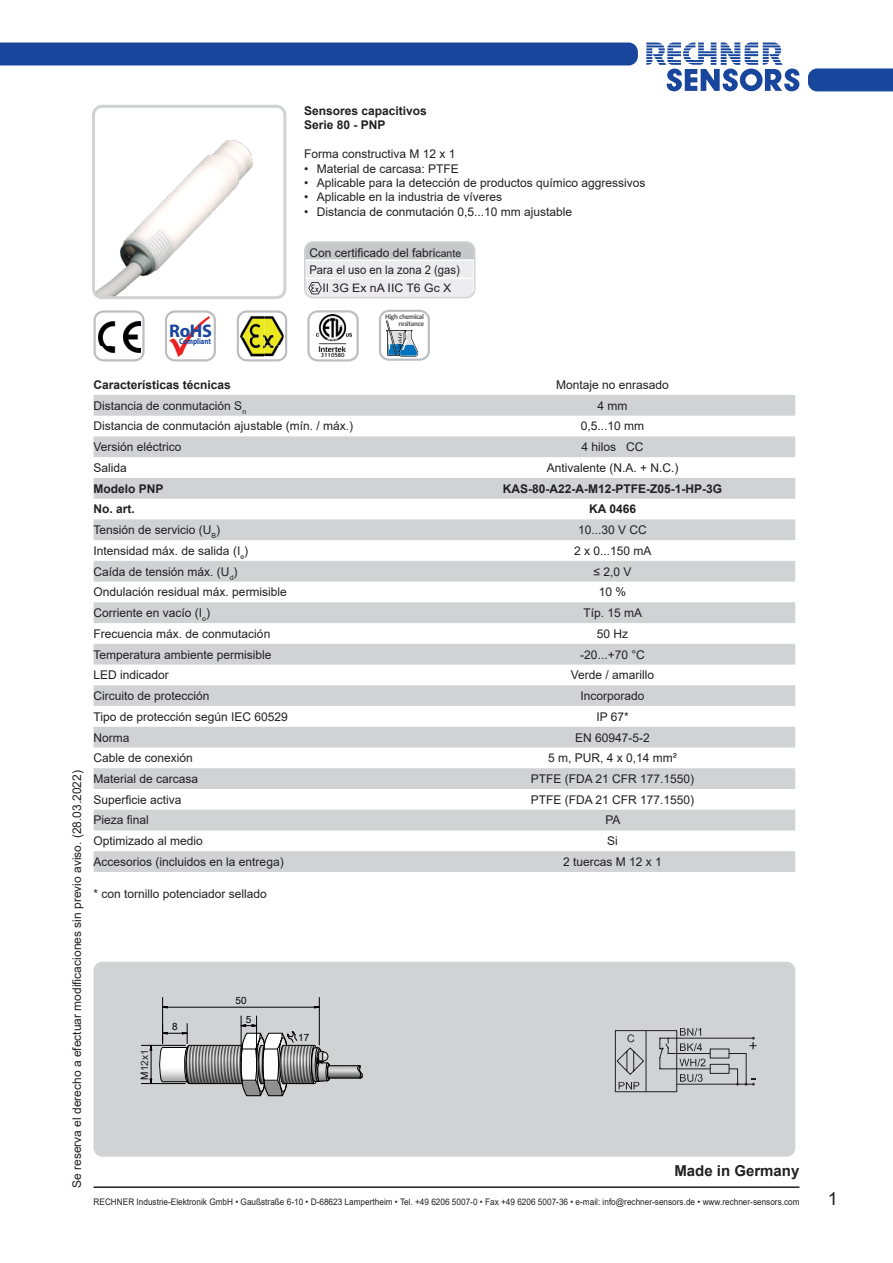
<style>
.page{position:relative;width:893px;height:1263px;background:#fff}
.page>*{position:absolute;margin:0;border:0;box-sizing:border-box;transform-origin:0 0}
.t1{font:700 18.3px "Myriad Pro";color:#18469d}
.t2{font:18px "Arial";color:#231f20}
.t3{font:700 15px "Arial";color:#231f20}
.Text_neben_Foto{font:12px "Arial";color:#231f20}
.Text_neben_Foto-2{font:700 12px "Arial";color:#231f20}
.Text_neben_Foto-3{font:12px "Arial";color:#231f20;scale:.94 1}
.Textabschnitt{font:11.7px "Arial";color:#231f20;scale:1.05 1}
.t4{font:10.05px "Arial";color:#000}
.t5{font:10.05px "Arial";color:#231f20}
.t6{font:9px "Arial";color:#231f20;scale:.91 1}
.t7{font:700 8.4px "Myriad Pro";color:#18469d;scale:.82 1}
.t8{font:700 7.35px/6.3px "Calibri";letter-spacing:-.045em;color:#57585a;text-align:right}
.t9{font:700 5.85px "Trebuchet MS";color:#231f20}
.s1{font-size:10.5px}
.s2{color:#000}
</style>
<div class="page">
<svg style="left:646px;top:43px;width:153px;height:48px"></svg>
<div style="left:808px;top:68px;width:85px;height:23px;background:#18469d"></div>
<hr style="left:94px;top:1186px;width:705px;height:2px;background:#231f20">
<div style="left:0;top:43px;width:638px;height:22px;background:#18469d"></div>
<div style="left:94px;top:962px;width:701px;height:195px;background:#d1d2d4;border-radius:9px"></div>
<img style="left:141px;top:1010px;width:223px;height:87px">
<hr style="left:283px;top:1083px;width:32px;height:1px;background:#000">
<hr style="left:189px;top:1083px;width:53px;height:1px;background:#000">
<hr style="left:283px;top:1045px;width:32px;height:1px;background:#000">
<hr style="left:189px;top:1045px;width:53px;height:1px;background:#000">
<hr style="left:329px;top:1065px;width:31px;height:1px;background:#000">
<hr style="left:329px;top:1078px;width:31px;height:1px;background:#000">
<svg style="left:357px;top:1065px;width:6px;height:14px"></svg>
<svg style="left:311px;top:1044px;width:19px;height:40px"></svg>
<svg style="left:158px;top:1023px;width:34px;height:61px"></svg>
<svg style="left:237px;top:1024px;width:61px;height:72px"></svg>
<hr style="left:256px;top:1016px;width:1px;height:45px;background:#000">
<hr style="left:241px;top:1016px;width:1px;height:45px;background:#000">
<hr style="left:167px;top:1007px;width:147px;height:1px;background:#000">
<hr style="left:162px;top:997px;width:1px;height:46px;background:#000">
<hr style="left:319px;top:997px;width:1px;height:48px;background:#000">
<svg style="left:149px;top:1041px;width:3px;height:46px"></svg>
<hr style="left:141px;top:1083px;width:44px;height:1px;background:#000">
<hr style="left:141px;top:1045px;width:44px;height:1px;background:#000">
<svg style="left:615px;top:1028px;width:142px;height:64px"></svg>
<svg style="left:94px;top:310px;width:51px;height:51px"></svg>
<img style="left:98px;top:322px;width:43px;height:30px">
<div style="left:165px;top:310px;width:51px;height:51px;border:2px solid #bcbdc0;border-radius:9px"></div>
<img style="left:170px;top:316px;width:40px;height:40px">
<svg style="left:236px;top:310px;width:51px;height:51px"></svg>
<div style="left:308px;top:310px;width:51px;height:51px;border:2px solid #bcbdc0;border-radius:9px"></div>
<img style="left:316px;top:314px;width:36px;height:37px">
<div style="left:379px;top:310px;width:51px;height:51px;border:2px solid #bcbdc0;border-radius:9px"></div>
<svg style="left:386px;top:320px;width:33px;height:37px"></svg>
<img style="left:96px;top:109px;width:186px;height:186px">
<div style="left:92px;top:105px;width:194px;height:194px;border:3px solid #d1d2d4;border-radius:9px"></div>
<svg style="left:94px;top:395px;width:701px;height:477px;fill:#d1d2d4"></svg>
<div style="left:305px;top:242px;width:169px;height:18px;background:#c7c8ca"></div>
<div style="left:305px;top:261px;width:170px;height:37px;background:#ececee"></div>
<hr style="left:305px;top:278px;width:170px;height:1px;background:#fff">
<hr style="left:305px;top:259px;width:170px;height:2px;background:#fff">
<div style="left:304px;top:241px;width:171px;height:57px;border:2px solid #d1d2d4;border-radius:9px"></div>
<img style="left:307px;top:282px;width:15px;height:13px">
<p class="Text_neben_Foto-2" style="left:304px;top:102px;width:124px">Sensores capacitivos</p>
<p class="Text_neben_Foto-2" style="left:304px;top:117px;width:83px">Serie 80 - PNP</p>
<p class="Text_neben_Foto" style="left:304px;top:146px;width:153px">Forma constructiva M 12 x 1</p>
<p class="Text_neben_Foto" style="left:304px;top:160px;width:156px">• Material de carcasa: PTFE</p>
<p class="Text_neben_Foto" style="left:304px;top:175px;width:343px">• Aplicable para la detección de productos químico aggressivos</p>
<p class="Text_neben_Foto" style="left:304px;top:189px;width:200px">• Aplicable en la industria de víveres</p>
<p class="Text_neben_Foto" style="left:304px;top:203px;width:270px">• Distancia de conmutación 0,5...10 mm ajustable</p>
<p class="Text_neben_Foto" style="left:69px;top:1188px;width:419px;rotate:-90deg">Se reserva el derecho a efectuar modificaciones sin previo aviso. (28.03.2022)</p>
<p class="Text_neben_Foto" style="left:309px;top:244px;width:153px">Con certificado del fabri<span class="s1">cante</span></p>
<p class="Text_neben_Foto-3" style="left:309px;top:261px;width:162px">Para el uso en la zona 2 (gas)</p>
<p class="t1" style="left:169px;top:319px;width:44px">RoHS</p>
<p class="t7" style="left:179px;top:336px;width:41px">Compliant</p>
<p class="Textabschnitt" style="left:322px;top:280px;width:124px">II 3G Ex nA IIC T6 Gc X</p>
<p class="t9" style="left:321px;top:351px;width:25px">3110580</p>
<p class="t8" style="left:385px;top:314px;width:41px">High chemical resitance</p>
<p class="Text_neben_Foto-2" style="left:94px;top:376px;width:139px">Características técnicas</p>
<p class="Text_neben_Foto" style="left:556px;top:376px;width:114px">Montaje no enrasado</p>
<p class="Text_neben_Foto" style="left:94px;top:397px;width:154px">Distancia de conmutación S<sub>n</sub></p>
<p class="Text_neben_Foto" style="left:598px;top:397px;width:31px">4 mm</p>
<p class="Text_neben_Foto" style="left:94px;top:418px;width:261px">Distancia de conmutación ajustable (mín. / máx.)</p>
<p class="Text_neben_Foto" style="left:581px;top:418px;width:65px">0,5...10 mm</p>
<p class="Text_neben_Foto" style="left:94px;top:439px;width:90px">Versión eléctrico</p>
<p class="Text_neben_Foto" style="left:582px;top:439px;width:64px">4 hilos CC</p>
<p class="Text_neben_Foto" style="left:94px;top:459px;width:35px">Salida</p>
<p class="Text_neben_Foto" style="left:547px;top:459px;width:133px">Antivalente (N.A. + N.C.)</p>
<p class="Text_neben_Foto-2" style="left:94px;top:480px;width:72px">Modelo PNP</p>
<p class="Text_neben_Foto-2" style="left:503px;top:480px;width:221px">KAS-80-A22-A-M12-PTFE-Z05-1-HP-3G</p>
<p class="Text_neben_Foto-2" style="left:94px;top:501px;width:43px">No. art.</p>
<p class="Text_neben_Foto-2" style="left:589px;top:501px;width:48px">KA 0466</p>
<p class="Text_neben_Foto" style="left:94px;top:522px;width:128px">Tensión de servicio (U<sub>B</sub>)</p>
<p class="Text_neben_Foto" style="left:578px;top:522px;width:70px">10...30 V CC</p>
<p class="Text_neben_Foto" style="left:94px;top:542px;width:156px">Intensidad máx. de salida (I<sub>e</sub>)</p>
<p class="Text_neben_Foto" style="left:574px;top:542px;width:79px">2 x 0...150 mA</p>
<p class="Text_neben_Foto" style="left:94px;top:563px;width:145px">Caída de tensión máx. (U<sub>d</sub>)</p>
<p class="Text_neben_Foto" style="left:594px;top:563px;width:39px">≤ 2,0 V</p>
<p class="Text_neben_Foto" style="left:94px;top:584px;width:195px">Ondulación residual máx. permisible</p>
<p class="Text_neben_Foto" style="left:599px;top:584px;width:29px">10 %</p>
<p class="Text_neben_Foto" style="left:94px;top:605px;width:118px">Corriente en vacío (I<sub>o</sub>)</p>
<p class="Text_neben_Foto" style="left:584px;top:605px;width:60px">Típ. 15 mA</p>
<p class="Text_neben_Foto" style="left:94px;top:625px;width:178px">Frecuencia máx. de conmutación</p>
<p class="Text_neben_Foto" style="left:597px;top:625px;width:33px">50 Hz</p>
<p class="Text_neben_Foto" style="left:94px;top:646px;width:180px">Temperatura ambiente permisible</p>
<p class="Text_neben_Foto" style="left:580px;top:646px;width:66px">-20...+70 °C</p>
<p class="Text_neben_Foto" style="left:94px;top:667px;width:77px">LED indicador</p>
<p class="Text_neben_Foto" style="left:571px;top:667px;width:85px">Verde / amarillo</p>
<p class="Text_neben_Foto" style="left:94px;top:687px;width:118px">Circuito de protección</p>
<p class="Text_neben_Foto" style="left:580px;top:687px;width:66px">Incorporado</p>
<p class="Text_neben_Foto" style="left:94px;top:708px;width:196px">Tipo de protección según IEC 60529</p>
<p class="Text_neben_Foto" style="left:596px;top:708px;width:34px">IP 67*</p>
<p class="Text_neben_Foto" style="left:94px;top:729px;width:37px">Norma</p>
<p class="Text_neben_Foto" style="left:575px;top:729px;width:76px">EN 60947-5-2</p>
<p class="Text_neben_Foto" style="left:94px;top:750px;width:101px">Cable de conexión</p>
<p class="Text_neben_Foto" style="left:548px;top:750px;width:130px">5 m, PUR, 4 x 0,14 mm²</p>
<p class="Text_neben_Foto" style="left:94px;top:770px;width:106px">Material de carcasa</p>
<p class="Text_neben_Foto" style="left:531px;top:770px;width:165px">PTFE (FDA 21 CFR 177.1550)</p>
<p class="Text_neben_Foto" style="left:94px;top:791px;width:90px">Superficie activa</p>
<p class="Text_neben_Foto" style="left:531px;top:791px;width:165px">PTFE (FDA 21 CFR 177.1550)</p>
<p class="Text_neben_Foto" style="left:94px;top:812px;width:57px">Pieza final</p>
<p class="Text_neben_Foto" style="left:605px;top:812px;width:17px">PA</p>
<p class="Text_neben_Foto" style="left:94px;top:833px;width:111px">Optimizado al medio</p>
<p class="Text_neben_Foto" style="left:607px;top:833px;width:12px">Si</p>
<p class="Text_neben_Foto" style="left:94px;top:853px;width:192px">Accesorios (incluidos en la entrega)</p>
<p class="Text_neben_Foto" style="left:563px;top:853px;width:100px">2 tuercas M 12 x 1</p>
<p class="Text_neben_Foto" style="left:94px;top:886px;width:175px">* con tornillo potenciador sellado</p>
<p class="t5" style="left:138px;top:1079px;width:32px;rotate:-90deg"><span class="s2">M</span>12x1</p>
<p class="t4" style="left:172px;top:1020px;width:7px">8</p>
<p class="t4" style="left:235px;top:994px;width:13px">50</p>
<p class="t4" style="left:246px;top:1012px;width:7px">5</p>
<p class="t4" style="left:298px;top:1031px;width:13px">17</p>
<p class="t3" style="left:674px;top:1160px;width:127px">Made in Germany</p>
<p class="t6" style="left:94px;top:1195px;width:777px">RECHNER Industrie-Elektronik GmbH • Gaußstraße 6-10 • D-68623 Lampertheim • Tel. +49 6206 5007-0 • Fax +49 6206 5007-36 • e-mail: info@rechner-sensors.de • www.rechner-sensors.com</p>
<h2 class="t2" style="left:828px;top:1186px;width:12px">1</h2>
</div>
